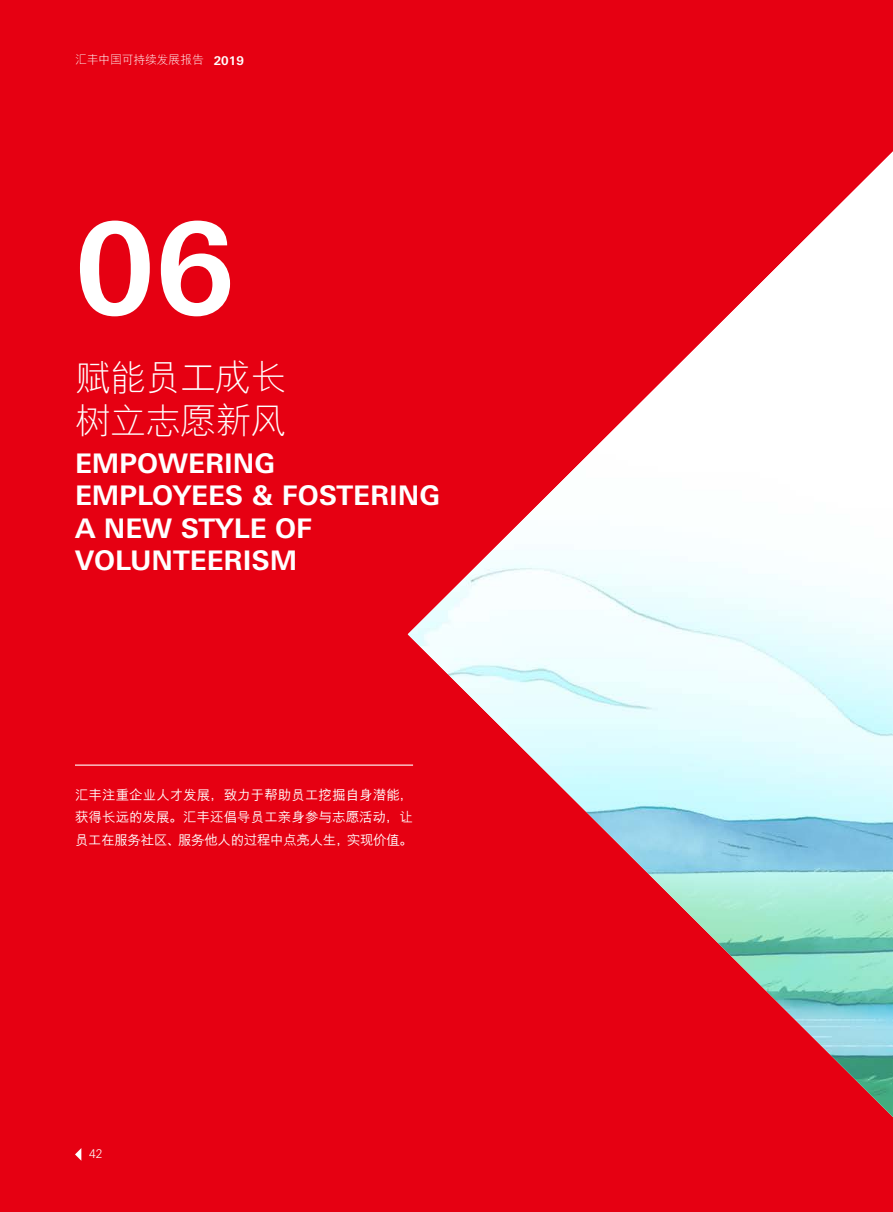
<style>
.page{position:relative;width:893px;height:1212px;background:#e60012}
.page>*{position:absolute;margin:0;border:0;box-sizing:border-box;transform-origin:0 0}
.t1{font:700 127.05px "Univers Nextfor HSBC";color:#fff}
.t2{font:300 36px/43.2px "M Hei PR Cfor HSBC";letter-spacing:-.025em;color:#fff}
.t3{font:700 27px/32.4px "Univers Nextfor HSBC";color:#fff}
.t4{font:500 13.5px/22.5px "M Hei PR Cfor HSBC";letter-spacing:-.01em;color:#fff;text-align:justify}
.t5{font:300 12px "M Hei PR Cfor HSBC";letter-spacing:-.025em;color:#fff}
.t6{font:300 12px "Univers Nextfor HSBC";color:#fff}
.s1{font-family:"Univers Nextfor HSBC";font-weight:700}
</style>
<div class="page">
<img style="left:408px;top:151px;width:485px;height:966px">
<svg style="left:75px;top:1148px;width:6px;height:13px"></svg>
<hr style="left:75px;top:764px;width:338px;height:2px;background:#fff">
<p class="t5" style="left:75px;top:53px;width:170px">汇丰中国可持续发展报告 <span class="s1">2019</span></p>
<h1 class="t1" style="left:75px;top:179px;width:161px">06</h1>
<h2 class="t2" style="left:75px;top:357px;width:213px">赋能员工成长树立志愿新风</h2>
<h3 class="t3" style="left:75px;top:445px;width:367px">EMPOWERING<br>EMPLOYEES &amp; FOSTERING<br>A NEW STYLE OF<br>VOLUNTEERISM</h3>
<p class="t4" style="left:75px;top:784px;width:340px">汇丰注重企业人才发展，致力于帮助员工挖掘自身潜能，获得长远的发展。汇丰还倡导员工亲身参与志愿活动，让员工在服务社区、服务他人的过程中点亮人生，实现价值。</p>
<p class="t6" style="left:89px;top:1145px;width:15px">42</p>
</div>
